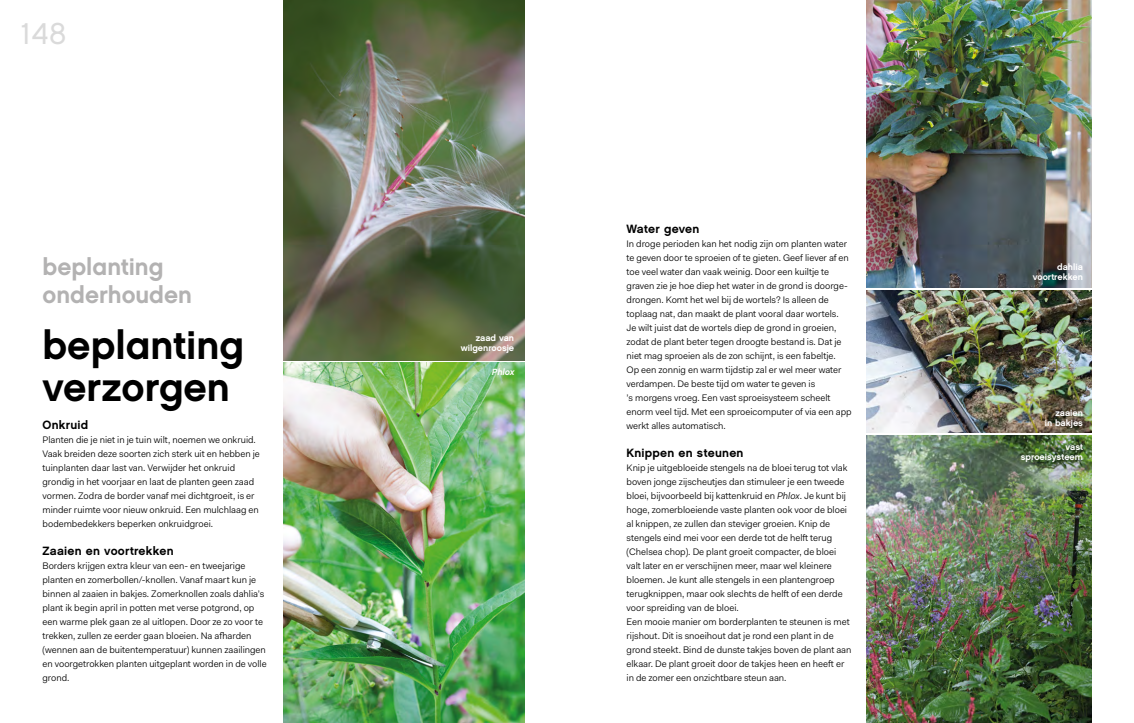
<style>
.page{position:relative;width:1134px;height:723px;background:#fff}
.page>*{position:absolute;margin:0;border:0;box-sizing:border-box;transform-origin:0 0}
.t1{font:40px/42px "Chalet New York Nineteen Sixty";color:#000}
.t2{font:30px "Chalet London Nineteen Sixty";color:#dadada}
.t3{font:24px "Chalet New York Nineteen Eighty";color:#b3b2b2}
.t4{font:24px "Chalet New York Nineteen Sixty";color:#b3b2b2}
.t5{font:12px "Chalet New York Nineteen Sixty";letter-spacing:.02em;color:#000}
.t6{font:9.5px/14px "Fakt Pro Blond";color:#000}
.t7{font:9px/10px "Chalet New York Nineteen Sixty";color:#fff;text-align:right}
.t8{font:italic 9px "Chalet New York Nineteen Sixty";color:#fff}
.s1{font-family:"Chalet New York Nineteen Eighty"}
.s2{font-family:"Chalet New York Nineteen Sixty"}
.s3{font-style:italic}
</style>
<div class="page">
<img style="left:283px;top:363px;width:241px;height:360px">
<img style="left:283px;top:0;width:241px;height:360px">
<img style="left:866px;top:0;width:225px;height:288px">
<img style="left:866px;top:291px;width:225px;height:141px">
<img style="left:866px;top:435px;width:225px;height:288px">
<h2 class="t2" style="left:21px;top:15px;width:46px">148</h2>
<h3 class="t4" style="left:43px;top:251px;width:122px">bepl<span class="s1">a</span>nting</h3>
<h3 class="t3" style="left:43px;top:279px;width:151px">onde<span class="s2">r</span>houden</h3>
<h1 class="t1" style="left:43px;top:323px;width:203px">bepl<span class="s1">a</span>nting verzorgen</h1>
<p class="t5" style="left:43px;top:417px;width:47px">Onkruid</p>
<p class="t6" style="left:43px;top:432px;width:219px">Planten die je niet in je tuin wilt, noemen we onkruid.<br>Vaak breiden deze soorten zich sterk uit en hebben je tuinplanten daar last van. Verwijder het onkruid grondig in het voorjaar en laat de planten geen zaad vormen. Zodra de border vanaf mei dichtgroeit, is er minder ruimte voor nieuw onkruid. Een mulchlaag en bodembedekkers beperken onkruidgroei.</p>
<p class="t5" style="left:43px;top:543px;width:133px">Zaaien en voortrekken</p>
<p class="t6" style="left:43px;top:558px;width:226px">Borders krijgen extra kleur van een- en tweejarige planten en zomerbollen/-knollen. Vanaf maart kun je binnen al zaaien in bakjes. Zomerknollen zoals dahlia’s plant ik begin april in potten met verse potgrond, op een warme plek gaan ze al uitlopen. Door ze zo voor te trekken, zullen ze eerder gaan bloeien. Na afharden (wennen aan de buitentemperatuur) kunnen zaailingen en voorgetrokken planten uitgeplant worden in de volle grond.</p>
<p class="t7" style="left:461px;top:333px;width:55px">zaad van wilgenroosje</p>
<p class="t8" style="left:492px;top:366px;width:26px">Phlox</p>
<p class="t5" style="left:626px;top:221px;width:74px">Water geven</p>
<p class="t6" style="left:626px;top:236px;width:227px">In droge perioden kan het nodig zijn om planten water te geven door te sproeien of te gieten. Geef liever af en toe veel water dan vaak weinig. Door een kuiltje te graven zie je hoe diep het water in de grond is doorge&shy;drongen. Komt het wel bij de wortels? Is alleen de toplaag nat, dan maakt de plant vooral daar wortels.<br>Je wilt juist dat de wortels diep de grond in groeien, zodat de plant beter tegen droogte bestand is. Dat je niet mag sproeien als de zon schijnt, is een fabeltje.<br>Op een zonnig en warm tijdstip zal er wel meer water verdampen. De beste tijd om water te geven is<br>’s morgens vroeg. Een vast sproeisysteem scheelt enorm veel tijd. Met een sproeicomputer of via een app werkt alles automatisch.</p>
<p class="t5" style="left:626px;top:445px;width:118px">Knippen en steunen</p>
<p class="t6" style="left:626px;top:460px;width:226px">Knip je uitgebloeide stengels na de bloei terug tot vlak boven jonge zijscheutjes dan stimuleer je een tweede bloei, bijvoorbeeld bij kattenkruid en <span class="s3">Phlox</span>. Je kunt bij hoge, zomerbloeiende vaste planten ook voor de bloei al knippen, ze zullen dan steviger groeien. Knip de stengels eind mei voor een derde tot de helft terug (Chelsea chop). De plant groeit compacter, de bloei valt later en er verschijnen meer, maar wel kleinere bloemen. Je kunt alle stengels in een plantengroep terugknippen, maar ook slechts de helft of een derde voor spreiding van de bloei.<br>Een mooie manier om borderplanten te steunen is met rijshout. Dit is snoeihout dat je rond een plant in de grond steekt. Bind de dunste takjes boven de plant aan elkaar. De plant groeit door de takjes heen en heeft er in de zomer een onzichtbare steun aan.</p>
<p class="t7" style="left:1033px;top:261px;width:52px">dahlia voortrekken</p>
<p class="t7" style="left:1045px;top:408px;width:40px">zaaien<br>in bakjes</p>
<p class="t7" style="left:1021px;top:442px;width:64px">vast sproeisysteem</p>
</div>
